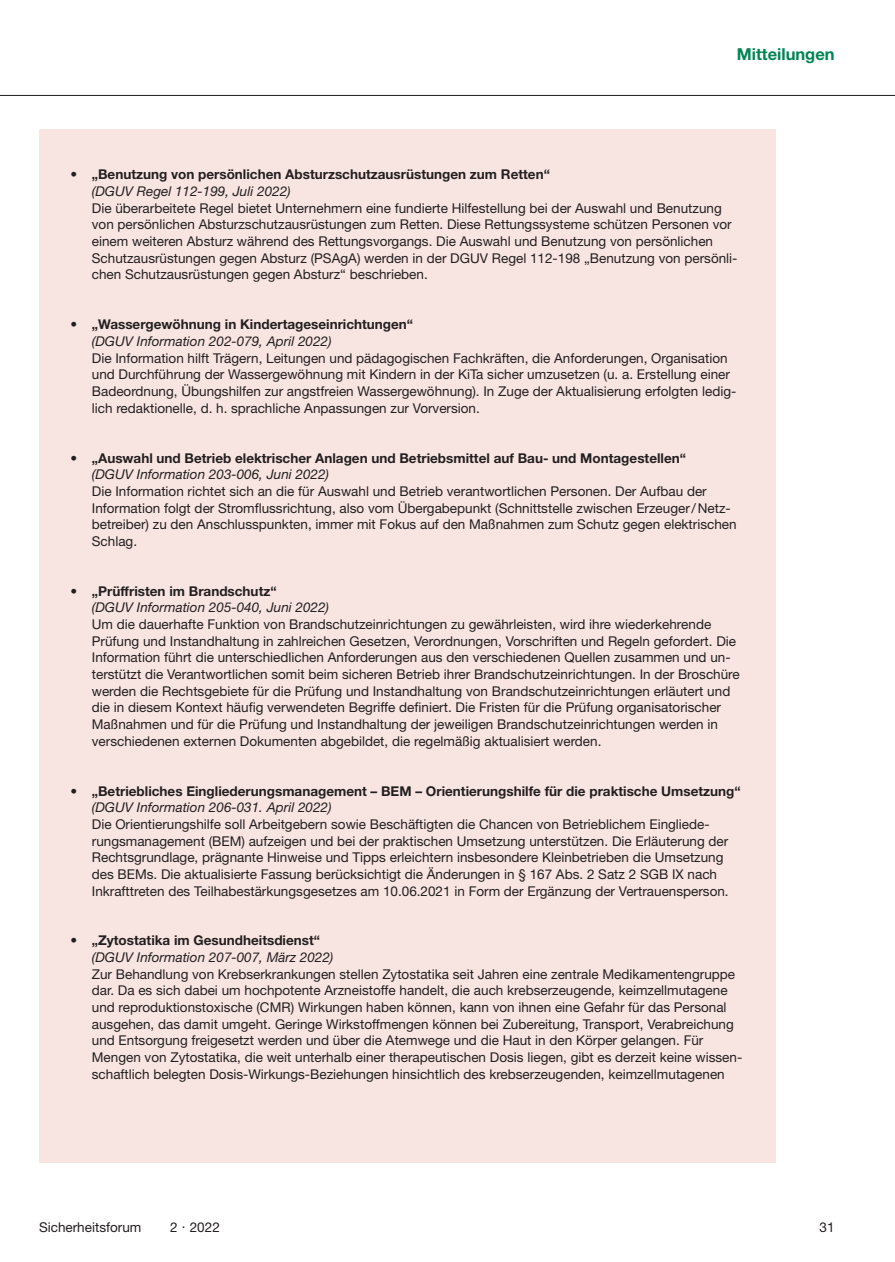
<style>
.page{position:relative;width:895px;height:1262px;background:#fff}
.page>*{position:absolute;margin:0;border:0;box-sizing:border-box;transform-origin:0 0}
.t1{font:700 16.5px "Helvetica Neue LT Std";color:#008454}
.t2{font:13.5px/16.6px "Helvetica Neue LT Std";color:#231f20}
.t3{font:700 13.5px "Helvetica Neue LT Std";color:#231f20}
.t4{font:italic 13.5px "Helvetica Neue LT Std";color:#231f20}
</style>
<div class="page">
<hr style="left:0;top:95px;width:894px;height:1px;background:#231f20">
<div style="left:39px;top:129px;width:736px;height:1034px;background:#f8e5e1"></div>
<p class="t1" style="left:736px;top:49px;width:99px">Mitteilungen</p>
<p class="t3" style="left:71px;top:170px;width:481px">• „Benutzung von persönlichen Absturzschutzausrüstungen zum Retten“</p>
<p class="t4" style="left:92px;top:186px;width:200px">(DGUV Regel 112-199, Juli 2022)</p>
<p class="t2" style="left:92px;top:201px;width:647px">Die überarbeitete Regel bietet Unternehmern eine fundierte Hilfestellung bei der Auswahl und Benutzung von persönlichen Absturzschutzausrüstungen zum Retten. Diese Rettungssysteme schützen Personen vor einem weiteren Absturz während des Rettungsvorgangs. Die Auswahl und Benutzung von persönlichen Schutzausrüstungen gegen Absturz (PSAgA) werden in der DGUV Regel 112-198 „Benutzung von persönli&shy;chen Schutzausrüstungen gegen Absturz“ beschrieben.</p>
<p class="t3" style="left:71px;top:320px;width:344px">• „Wassergewöhnung in Kindertageseinrichtungen“</p>
<p class="t4" style="left:92px;top:336px;width:241px">(DGUV Information 202-079, April 2022)</p>
<p class="t2" style="left:92px;top:351px;width:646px">Die Information hilft Trägern, Leitungen und pädagogischen Fachkräften, die Anforderungen, Organisation und Durchführung der Wassergewöhnung mit Kindern in der KiTa sicher umzusetzen (u. a. Erstellung einer Badeordnung, Übungshilfen zur angstfreien Wassergewöhnung). In Zuge der Aktualisierung erfolgten ledig&shy;lich redaktionelle, d. h. sprachliche Anpassungen zur Vorversion.</p>
<p class="t3" style="left:71px;top:453px;width:617px">• „Auswahl und Betrieb elektrischer Anlagen und Betriebsmittel auf Bau- und Montagestellen“</p>
<p class="t4" style="left:92px;top:469px;width:239px">(DGUV Information 203-006, Juni 2022)</p>
<p class="t2" style="left:92px;top:484px;width:646px">Die Information richtet sich an die für Auswahl und Betrieb verantwortlichen Personen. Der Aufbau der Information folgt der Stromflussrichtung, also vom Übergabepunkt (Schnittstelle zwischen Erzeuger / Netz - betreiber) zu den Anschlusspunkten, immer mit Fokus auf den Maßnahmen zum Schutz gegen elektrischen Schlag.</p>
<p class="t3" style="left:71px;top:586px;width:208px">• „Prüffristen im Brandschutz“</p>
<p class="t4" style="left:92px;top:603px;width:239px">(DGUV Information 205-040, Juni 2022)</p>
<p class="t2" style="left:92px;top:617px;width:649px">Um die dauerhafte Funktion von Brandschutzeinrichtungen zu gewährleisten, wird ihre wiederkehrende Prüfung und Instandhaltung in zahlreichen Gesetzen, Verordnungen, Vorschriften und Regeln gefordert. Die Information führt die unterschiedlichen Anforderungen aus den verschiedenen Quellen zusammen und un&shy;terstützt die Verantwortlichen somit beim sicheren Betrieb ihrer Brandschutzeinrichtungen. In der Broschüre werden die Rechtsgebiete für die Prüfung und Instandhaltung von Brandschutzeinrichtungen erläutert und die in diesem Kontext häufig verwendeten Begriffe definiert. Die Fristen für die Prüfung organisatorischer Maßnahmen und für die Prüfung und Instandhaltung der jeweiligen Brandschutzeinrichtungen werden in verschiedenen externen Dokumenten abgebildet, die regelmäßig aktualisiert werden.</p>
<p class="t3" style="left:71px;top:786px;width:671px">• „Betriebliches Eingliederungsmanagement – BEM – Orientierungshilfe für die praktische Umsetzung“</p>
<p class="t4" style="left:92px;top:802px;width:241px">(DGUV Information 206-031. April 2022)</p>
<p class="t2" style="left:92px;top:817px;width:638px">Die Orientierungshilfe soll Arbeitgebern sowie Beschäftigten die Chancen von Betrieblichem Eingliede - rungs management (BEM) aufzeigen und bei der praktischen Umsetzung unterstützen. Die Erläuterung der Rechtsgrundlage, prägnante Hinweise und Tipps erleichtern insbesondere Kleinbetrieben die Umsetzung des BEMs. Die aktualisierte Fassung berücksichtigt die Änderungen in § 167 Abs. 2 Satz 2 SGB IX nach Inkrafttreten des Teilhabestärkungsgesetzes am 10.06.2021 in Form der Ergänzung der Vertrauensperson.</p>
<p class="t3" style="left:71px;top:935px;width:251px">• „Zytostatika im Gesundheitsdienst“</p>
<p class="t4" style="left:92px;top:952px;width:243px">(DGUV Information 207-007, März 2022)</p>
<p class="t2" style="left:92px;top:967px;width:652px">Zur Behandlung von Krebserkrankungen stellen Zytostatika seit Jahren eine zentrale Medikamentengruppe dar. Da es sich dabei um hochpotente Arzneistoffe handelt, die auch krebserzeugende, keimzellmutagene und reproduktionstoxische (CMR) Wirkungen haben können, kann von ihnen eine Gefahr für das Personal ausgehen, das damit umgeht. Geringe Wirkstoffmengen können bei Zubereitung, Transport, Verabreichung und Entsorgung freigesetzt werden und über die Atemwege und die Haut in den Körper gelangen. Für Mengen von Zytostatika, die weit unterhalb einer therapeutischen Dosis liegen, gibt es derzeit keine wissen&shy;schaftlich belegten Dosis-Wirkungs-Beziehungen hinsichtlich des krebserzeugenden, keimzellmutagenen</p>
<p class="t2" style="left:39px;top:1220px;width:104px">Sicherheitsforum</p>
<p class="t2" style="left:170px;top:1220px;width:51px">2 . 2022</p>
<p class="t2" style="left:819px;top:1220px;width:17px">31</p>
</div>
